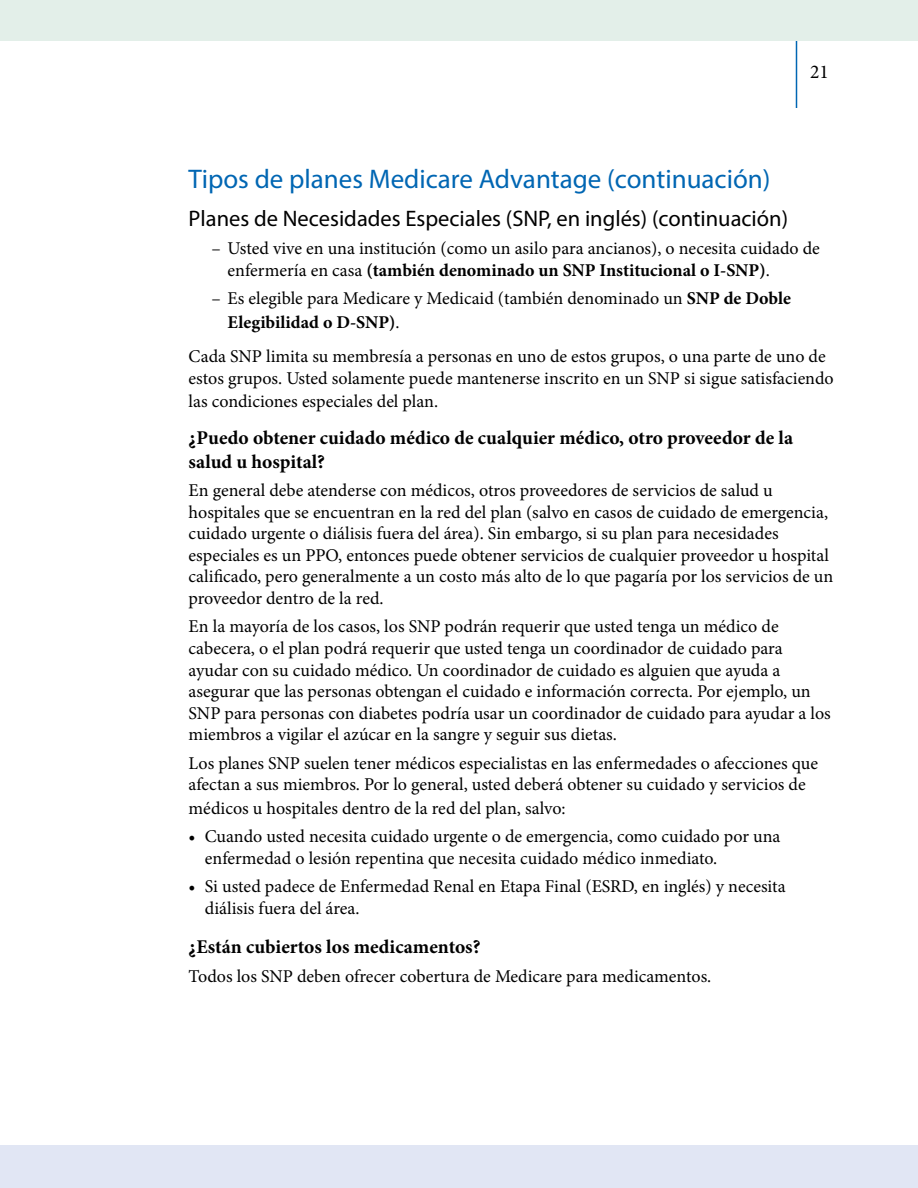
<style>
.page{position:relative;width:918px;height:1188px;background:#fff}
.page>*{position:absolute;margin:0;border:0;box-sizing:border-box;transform-origin:0 0}
.t1{font:27px "Myriad Pro";color:#0066b3}
.t2{font:22.5px "Myriad Pro";color:#000}
.Bullets_2{font:700 19.5px/23.4px "Minion Pro";color:#000}
.t3{font:19.5px "Minion Pro";color:#000}
.Body_Text_13{font:18px/21.6px "Minion Pro";color:#000}
.Bullets_2-2{font:18px/21.6px "Minion Pro";color:#000}
.s1{font-weight:700}
</style>
<div class="page">
<hr style="left:796px;top:40px;width:1px;height:68px;background:#0066b3">
<div style="left:0;top:0;width:918px;height:40px;background:#e3efe9"></div>
<div style="left:0;top:1146px;width:918px;height:42px;background:#e1e6f4"></div>
<p class="t3" style="left:810px;top:59px;width:20px">21</p>
<h1 class="t1" style="left:189px;top:162px;width:583px">Tipos de planes Medicare Advantage (continuación)</h1>
<p class="t2" style="left:189px;top:205px;width:601px">Planes de Necesidades Especiales (SNP, en inglés) (continuación)</p>
<p class="Body_Text_13" style="left:228px;top:238px;width:594px;text-indent:-16px">– Usted vive en una institución (como un asilo para ancianos), o necesita cuidado de enfermería en casa <span class="s1">(también denominado un SNP Institucional o I-SNP)</span>.</p>
<p class="Body_Text_13" style="left:228px;top:287px;width:565px;line-height:23.4px;text-indent:-16px">– Es elegible para Medicare y Medicaid (también denominado un <span class="s1">SNP de Doble<br>Elegibilidad o D-SNP)</span>.</p>
<p class="Bullets_2-2" style="left:189px;top:346px;width:647px">Cada SNP limita su membresía a personas en uno de estos grupos, o una parte de uno de estos grupos. Usted solamente puede mantenerse inscrito en un SNP si sigue satisfaciendo</p>
<p class="Bullets_2-2" style="left:189px;top:391px;width:251px">las condiciones especiales del plan.</p>
<p class="Bullets_2" style="left:189px;top:426px;width:606px">¿Puedo obtener cuidado médico de cualquier médico, otro proveedor de la salud u hospital?</p>
<h2 class="Body_Text_13" style="left:189px;top:480px;width:646px">En general debe atenderse con médicos, otros proveedores de servicios de salud u hospitales que se encuentran en la red del plan (salvo en casos de cuidado de emergencia, cuidado urgente o diálisis fuera del área). Sin embargo, si su plan para necesidades especiales es un PPO, entonces puede obtener servicios de cualquier proveedor u hospital calificado, pero generalmente a un costo más alto de lo que pagaría por los servicios de un proveedor dentro de la red.</h2>
<h2 class="Body_Text_13" style="left:189px;top:616px;width:644px">En la mayoría de los casos, los SNP podrán requerir que usted tenga un médico de cabecera, o el plan podrá requerir que usted tenga un coordinador de cuidado para ayudar con su cuidado médico. Un coordinador de cuidado es alguien que ayuda a asegurar que las personas obtengan el cuidado e información correcta. Por ejemplo, un SNP para personas con diabetes podría usar un coordinador de cuidado para ayudar a los miembros a vigilar el azúcar en la sangre y seguir sus dietas.</h2>
<h2 class="Body_Text_13" style="left:189px;top:752px;width:631px">Los planes SNP suelen tener médicos especialistas en las enfermedades o afecciones que afectan a sus miembros. Por lo general, usted deberá obtener su cuidado y servicios de</h2>
<h2 class="Body_Text_13" style="left:189px;top:797px;width:378px">médicos u hospitales dentro de la red del plan, salvo:</h2>
<p class="Body_Text_13" style="left:205px;top:826px;width:577px;text-indent:-16px">• Cuando usted necesita cuidado urgente o de emergencia, como cuidado por una enfermedad o lesión repentina que necesita cuidado médico inmediato.</p>
<p class="Body_Text_13" style="left:205px;top:876px;width:582px;text-indent:-16px">• Si usted padece de Enfermedad Renal en Etapa Final (ESRD, en inglés) y necesita diálisis fuera del área.</p>
<p class="Bullets_2" style="left:189px;top:935px;width:293px">¿Están cubiertos los medicamentos?</p>
<p class="Bullets_2-2" style="left:189px;top:965px;width:524px">Todos los SNP deben ofrecer cobertura de Medicare para medicamentos.</p>
</div>
